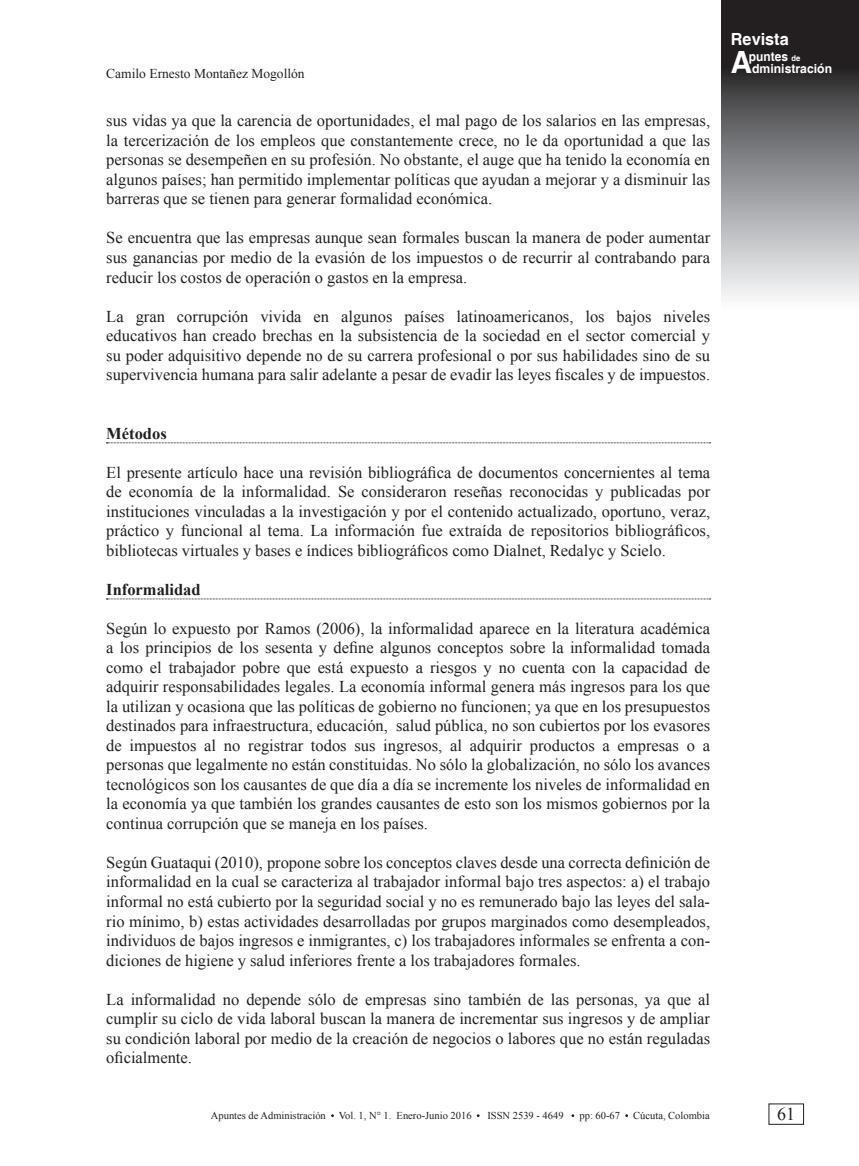
<style>
.page{position:relative;width:859px;height:1166px;background:#fff}
.page>*{position:absolute;margin:0;border:0;box-sizing:border-box;transform-origin:0 0}
.t1{font:700 30.6px "Helvetica";color:#fff}
.t2{font:18px "Times New Roman";color:#231f20}
.t3{font:700 16.8px "Helvetica";color:#fff}
.t4{font:16.5px/19.5px "Times New Roman";color:#231f20;text-align:justify}
.t5{font:700 16.5px "Times New Roman";color:#231f20}
.t6{font:13.5px "Times New Roman";color:#231f20}
.t7{font:700 12.75px "Helvetica";color:#fff;scale:.94 1}
.t8{font:700 12.6px "Helvetica";color:#fff}
.t9{font:10.5px "Times New Roman";color:#231f20}
.s1{font-size:8.1px}
</style>
<div class="page">
<svg style="left:722px;top:0;width:137px;height:298px;background:#79797b"></svg>
<svg style="left:106px;top:442px;width:605px;height:1px"></svg>
<svg style="left:106px;top:598px;width:605px;height:1px"></svg>
<p class="t6" style="left:106px;top:65px;width:200px">Camilo Ernesto Montañez Mogollón</p>
<p class="t4" style="left:106px;top:111px;width:605px">sus vidas ya que la carencia de oportunidades, el mal pago de los salarios en las empresas, la tercerización de los empleos que constantemente crece, no le da oportunidad a que las personas se desempeñen en su profesión. No obstante, el auge que ha tenido la economía en algunos países; han permitido implementar políticas que ayudan a mejorar y a disminuir las barreras que se tienen para generar formalidad económica.</p>
<p class="t4" style="left:106px;top:228px;width:605px">Se encuentra que las empresas aunque sean formales buscan la manera de poder aumentar sus ganancias por medio de la evasión de los impuestos o de recurrir al contrabando para reducir los costos de operación o gastos en la empresa.</p>
<p class="t4" style="left:106px;top:306px;width:605px">La gran corrupción vivida en algunos países latinoamericanos, los bajos niveles educativos han creado brechas en la subsistencia de la sociedad en el sector comercial y su poder adquisitivo depende no de su carrera profesional o por sus habilidades sino de su supervivencia humana para salir adelante a pesar de evadir las leyes fiscales y de impuestos.</p>
<p class="t5" style="left:106px;top:421px;width:62px">Métodos</p>
<p class="t4" style="left:106px;top:462px;width:605px">El presente artículo hace una revisión bibliográfica de documentos concernientes al tema de economía de la informalidad. Se consideraron reseñas reconocidas y publicadas por instituciones vinculadas a la investigación y por el contenido actualizado, oportuno, veraz, práctico y funcional al tema. La información fue extraída de repositorios bibliográficos, bibliotecas virtuales y bases e índices bibliográficos como Dialnet, Redalyc y Scielo.</p>
<p class="t5" style="left:106px;top:577px;width:96px">Informalidad</p>
<p class="t4" style="left:106px;top:618px;width:605px">Según lo expuesto por Ramos (2006), la informalidad aparece en la literatura académica a los principios de los sesenta y define algunos conceptos sobre la informalidad tomada como el trabajador pobre que está expuesto a riesgos y no cuenta con la capacidad de adquirir responsabilidades legales. La economía informal genera más ingresos para los que la utilizan y ocasiona que las políticas de gobierno no funcionen; ya que en los presupuestos destinados para infraestructura, educación, salud pública, no son cubiertos por los evasores de impuestos al no registrar todos sus ingresos, al adquirir productos a empresas o a personas que legalmente no están constituidas. No sólo la globalización, no sólo los avances tecnológicos son los causantes de que día a día se incremente los niveles de informalidad en la economía ya que también los grandes causantes de esto son los mismos gobiernos por la continua corrupción que se maneja en los países.</p>
<p class="t4" style="left:106px;top:852px;width:605px">Según Guataqui (2010), propone sobre los conceptos claves desde una correcta definición de informalidad en la cual se caracteriza al trabajador informal bajo tres aspectos: a) el trabajo informal no está cubierto por la seguridad social y no es remunerado bajo las leyes del sala&shy;rio mínimo, b) estas actividades desarrolladas por grupos marginados como desempleados, individuos de bajos ingresos e inmigrantes, c) los trabajadores informales se enfrenta a con&shy;diciones de higiene y salud inferiores frente a los trabajadores formales.</p>
<p class="t4" style="left:106px;top:988px;width:605px">La informalidad no depende sólo de empresas sino también de las personas, ya que al cumplir su ciclo de vida laboral buscan la manera de incrementar sus ingresos y de ampliar su condición laboral por medio de la creación de negocios o labores que no están reguladas oficialmente.</p>
<p class="t9" style="left:211px;top:1107px;width:262px">Apuntes de Administración Vol. 1, N° 1. Enero-Junio 2016</p>
<p class="t9" style="left:487px;top:1107px;width:78px">ISSN 2539 - 4649</p>
<p class="t9" style="left:579px;top:1107px;width:42px">pp: 60-67</p>
<p class="t9" style="left:633px;top:1107px;width:78px">Cúcuta, Colombia</p>
<p class="t3" style="left:731px;top:29px;width:59px">Revista</p>
<h1 class="t1" style="left:731px;top:43px;width:23px">A</h1>
<p class="t7" style="left:749px;top:49px;width:56px">puntes <span class="s1">de</span></p>
<p class="t8" style="left:752px;top:60px;width:81px">dministración</p>
<p class="t2" style="left:777px;top:1101px;width:19px">61</p>
</div>
